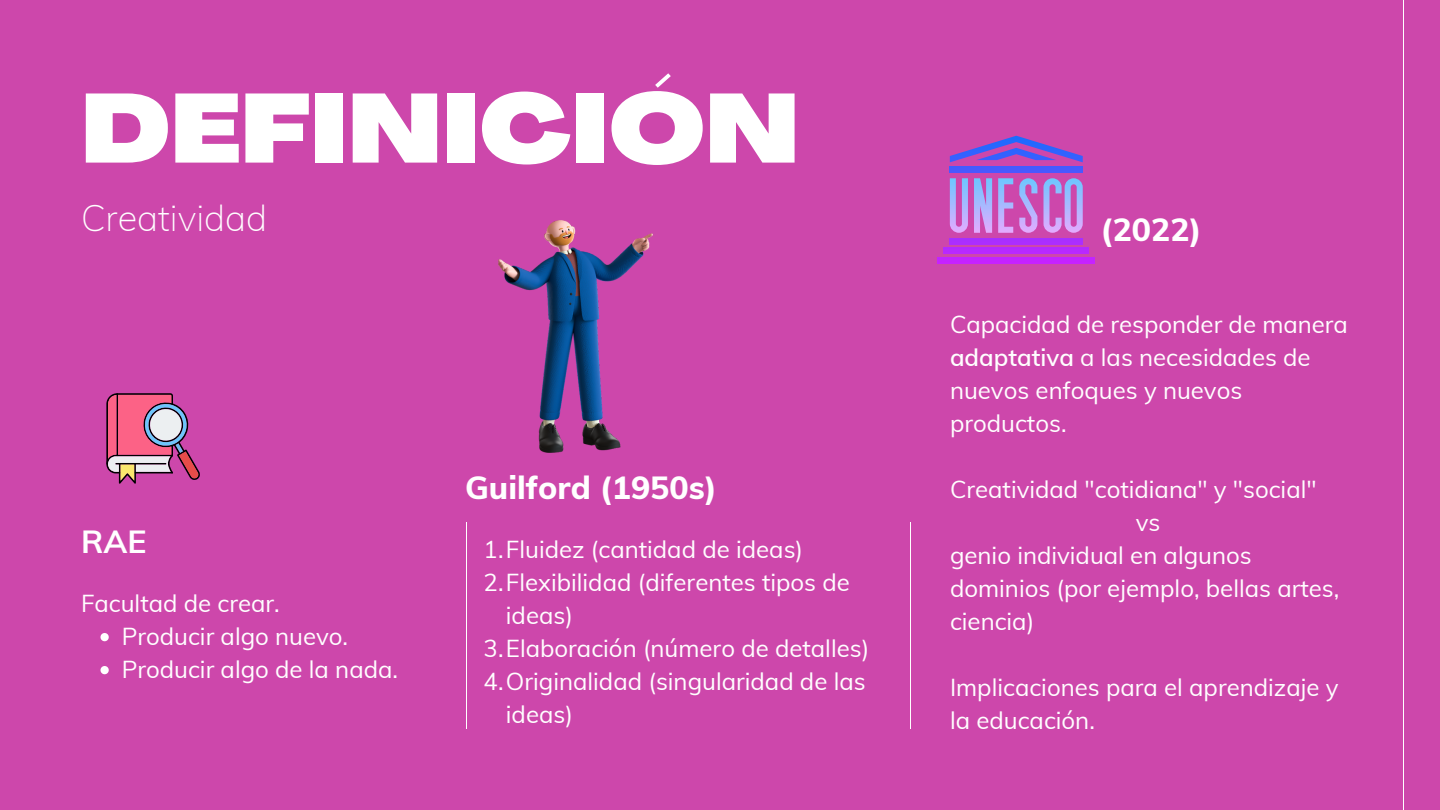
<style>
.page{position:relative;width:1440px;height:810px;background:#cd47ab}
.page>*{position:absolute;margin:0;border:0;box-sizing:border-box;transform-origin:0 0}
.t1{font:900 expanded 96px "Agrandir";color:#fff}
.t2{font:200 36px "Muli";color:#fff}
.t3{font:800 32px "Muli";color:#fff}
.t4{font:700 32px "Muli";color:#fff}
.t5{font:24px/33px "Muli";color:#fff}
.s1{font-weight:600}
</style>
<div class="page">
<hr style="left:1403px;top:0;width:1px;height:810px;background:#fff">
<hr style="left:466px;top:523px;width:1px;height:206px;background:#fff">
<hr style="left:910px;top:523px;width:1px;height:206px;background:#fff">
<svg style="left:106px;top:393px;width:94px;height:91px"></svg>
<div style="left:938px;top:257px;width:157px;height:6px;background:#c323ff"></div>
<div style="left:944px;top:248px;width:145px;height:6px;background:#b628ff"></div>
<div style="left:950px;top:239px;width:133px;height:6px;background:#aa2eff"></div>
<div style="left:950px;top:166px;width:133px;height:6px;background:#4659ff"></div>
<svg style="left:950px;top:136px;width:133px;height:26px"></svg>
<svg style="left:998px;top:178px;width:15px;height:55px"></svg>
<svg style="left:974px;top:178px;width:18px;height:55px"></svg>
<svg style="left:950px;top:178px;width:18px;height:55px"></svg>
<svg style="left:1019px;top:178px;width:18px;height:55px"></svg>
<svg style="left:1043px;top:178px;width:40px;height:55px"></svg>
<img style="left:499px;top:220px;width:153px;height:233px">
<svg style="left:100px;top:633px;width:9px;height:8px"></svg>
<svg style="left:100px;top:666px;width:9px;height:8px"></svg>
<h1 class="t1" style="left:81px;top:91px;width:720px">DEFINICIÓN</h1>
<h2 class="t2" style="left:81px;top:195px;width:188px">Creatividad</h2>
<h3 class="t4" style="left:81px;top:521px;width:67px">RAE</h3>
<p class="t5" style="left:81px;top:586px;width:200px">Facultad de crear.</p>
<p class="t5" style="left:122px;top:619px;width:278px">Producir algo nuevo.<br>Producir algo de la nada.</p>
<h3 class="t3" style="left:465px;top:467px;width:253px">Guilford (1950s)</h3>
<p class="t5" style="left:484px;top:533px;width:321px">1.Fluidez (cantidad de ideas)</p>
<p class="t5" style="left:484px;top:566px;width:368px">2.Flexibilidad (diferentes tipos de</p>
<p class="t5" style="left:506px;top:599px;width:69px">ideas)</p>
<p class="t5" style="left:484px;top:632px;width:387px">3.Elaboración (número de detalles)</p>
<p class="t5" style="left:484px;top:665px;width:384px">4.Originalidad (singularidad de las</p>
<p class="t5" style="left:506px;top:698px;width:69px">ideas)</p>
<h3 class="t3" style="left:1101px;top:209px;width:103px">(2022)</h3>
<p class="t5" style="left:950px;top:307px;width:400px">Capacidad de responder de manera <span class="s1">adaptativa</span> a las necesidades de nuevos enfoques y nuevos productos.</p>
<p class="t5" style="left:950px;top:472px;width:368px">Creatividad "cotidiana" y "social"</p>
<p class="t5" style="left:1136px;top:505px;width:26px">vs</p>
<p class="t5" style="left:950px;top:538px;width:303px">genio individual en algunos</p>
<p class="t5" style="left:950px;top:571px;width:391px">dominios (por ejemplo, bellas artes,</p>
<p class="t5" style="left:950px;top:604px;width:86px">ciencia)</p>
<p class="t5" style="left:950px;top:670px;width:390px">Implicaciones para el aprendizaje y la educación.</p>
</div>
